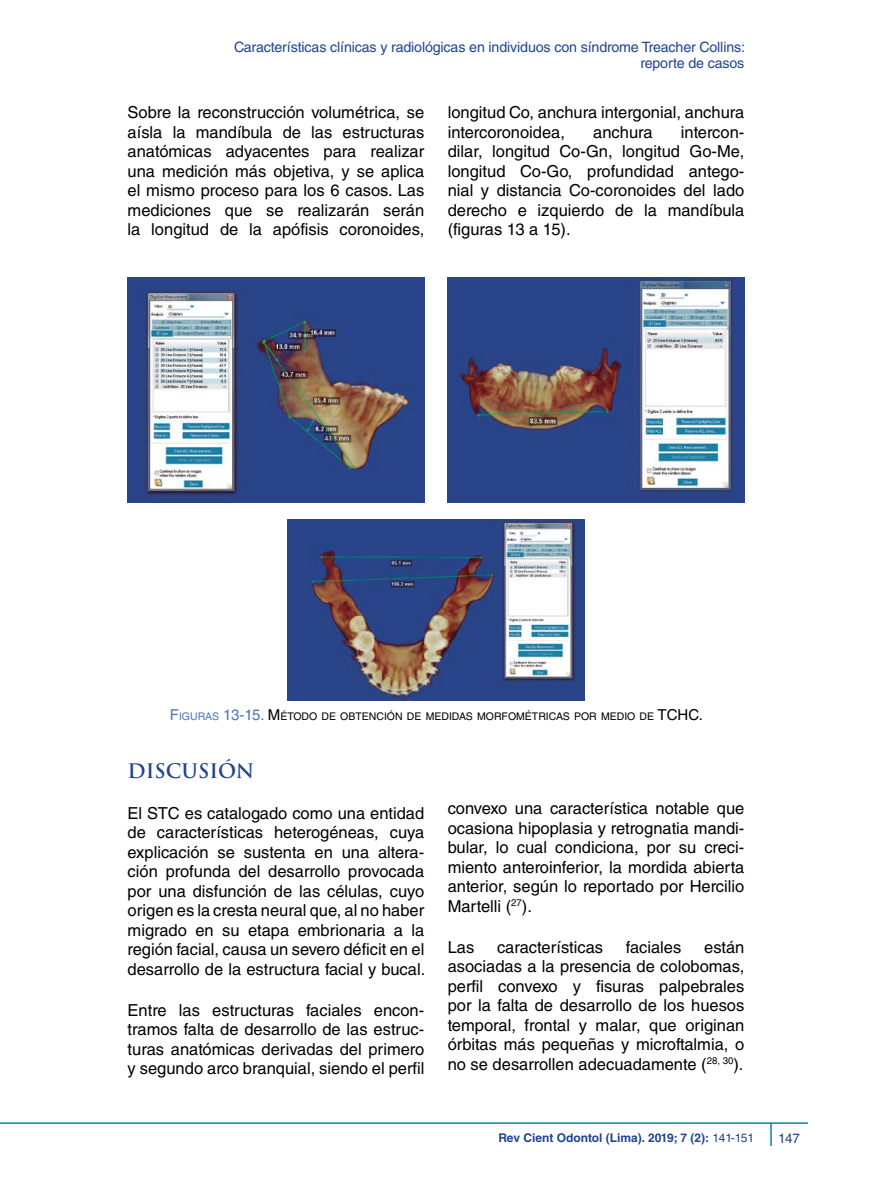
<style>
.page{position:relative;width:872px;height:1187px;background:#fff}
.page>*{position:absolute;margin:0;border:0;box-sizing:border-box;transform-origin:0 0}
.t1{font:700 19.5px "Trajan Pro";color:#204491}
.t2{font:16.5px/19.5px "Helvetica LT Std";color:#000;text-align:justify}
.t3{font:14.25px/16.5px "Helvetica LT Std";letter-spacing:-.01em;color:#204491;text-align:right}
.t4{font:13.5px "Helvetica LT Std";color:#204491}
.t5{font:700 12px "Helvetica LT Std";color:#204491}
.t6{font:10.5px "Helvetica LT Std";color:#000}
.s1{font-size:15px;color:#4978bc}
.s2{color:#4978bc}
.s3{font-size:15px}
.s4{font-weight:400}
</style>
<div class="page">
<hr style="left:0;top:1122px;width:808px;height:1px;background:#0089a2">
<svg style="left:770px;top:1122px;width:1px;height:23px"></svg>
<img style="left:128px;top:278px;width:296px;height:224px">
<img style="left:448px;top:278px;width:296px;height:224px">
<img style="left:288px;top:519px;width:296px;height:181px">
<p class="t3" style="left:234px;top:39px;width:512px">Características clínicas y radiológicas en individuos con síndrome Treacher Collins: reporte de casos</p>
<p class="t2" style="left:128px;top:103px;width:298px">Sobre la reconstrucción volumétrica, se aísla la mandíbula de las estructuras anatómicas adyacentes para realizar una medición más objetiva, y se aplica el mismo proceso para los 6 casos. Las mediciones que se realizarán serán la longitud de la apófisis coronoides,</p>
<p class="t2" style="left:448px;top:103px;width:298px">longitud Co, anchura intergonial, anchura intercoronoidea,</p>
<p class="t2" style="left:448px;top:122px;width:298px;text-indent:233px">intercon&shy;dilar, longitud Co-Gn, longitud Go-Me, longitud Co-Go, profundidad antego&shy;nial y distancia Co-coronoides del lado derecho e izquierdo de la mandíbula (figuras 13 a 15).</p>
<p class="t2" style="left:593px;top:122px;width:61px">anchura</p>
<p class="t6" style="left:170px;top:710px;width:534px"><span class="s1">F</span><span class="s2">IGURAS</span> <span class="s1">13-15.</span> <span class="s3">M</span> ÉTODO DE OBTENCIÓN DE MEDIDAS MORFOMÉTRICAS POR MEDIO DE <span class="s3">TCHC.</span></p>
<p class="t1" style="left:128px;top:758px;width:128px">DISCUSIÓN</p>
<p class="t2" style="left:128px;top:803px;width:299px">El STC es catalogado como una entidad de características heterogéneas, cuya explicación se sustenta en una altera&shy;ción profunda del desarrollo provocada por una disfunción de las células, cuyo origen es la cresta neural que, al no haber migrado en su etapa embrionaria a la región facial, causa un severo déficit en el desarrollo de la estructura facial y bucal.</p>
<p class="t2" style="left:128px;top:999px;width:298px">Entre las estructuras faciales encon&shy;tramos falta de desarrollo de las estruc&shy;turas anatómicas derivadas del primero y segundo arco branquial, siendo el perfil</p>
<p class="t2" style="left:448px;top:798px;width:298px">convexo una característica notable que ocasiona hipoplasia y retrognatia mandi&shy;bular, lo cual condiciona, por su creci&shy;miento anteroinferior, la mordida abierta anterior, según lo reportado por Hercilio Martelli (<sup>27</sup>).</p>
<p class="t2" style="left:448px;top:936px;width:28px">Las</p>
<p class="t2" style="left:497px;top:936px;width:108px">características</p>
<p class="t2" style="left:626px;top:936px;width:57px">faciales</p>
<p class="t2" style="left:448px;top:936px;width:298px;text-indent:256px">están asociadas a la presencia de colobomas, perfil convexo y fisuras palpebrales por la falta de desarrollo de los huesos temporal, frontal y malar, que originan órbitas más pequeñas y microftalmia, o no se desarrollen adecuadamente (<sup>28,</sup> <sup>30</sup>).</p>
<p class="t5" style="left:498px;top:1130px;width:257px">Rev Cient Odontol (Lima). 2019; 7 (2): <span class="s4">141-151</span></p>
<p class="t4" style="left:778px;top:1130px;width:23px">147</p>
</div>
